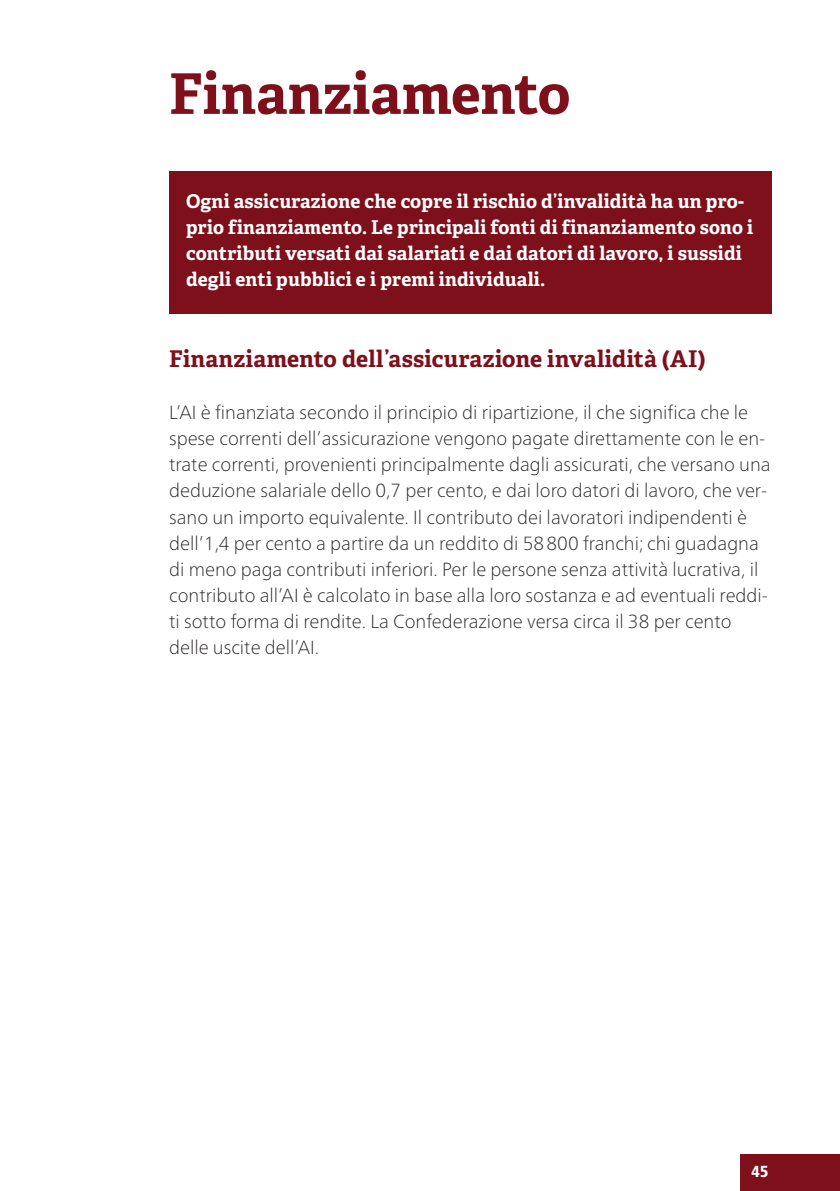
<style>
.page{position:relative;width:840px;height:1191px;background:#fff}
.page>*{position:absolute;margin:0;border:0;box-sizing:border-box;transform-origin:0 0}
.t1{font:700 56px "Adelle";letter-spacing:.005em;color:#7d101a}
.t2{font:700 23px "Adelle";letter-spacing:.015em;color:#7d101a}
.t3{font:100 19px/26px "Frutiger Neue LT Pro";color:#231f20}
.t4{font:700 19px/26px "Adelle";letter-spacing:.01em;color:#fff}
.t5{font:900 condensed 16px "Frutiger";color:#fff}
</style>
<div class="page">
<div style="left:740px;top:1154px;width:99px;height:37px;background:#7d101a"></div>
<div style="left:169px;top:171px;width:602px;height:142px;background:#7d101a"></div>
<h1 class="t1" style="left:169px;top:58px;width:402px">Finanziamento</h1>
<p class="t4" style="left:186px;top:188px;width:568px">Ogni assicurazione che copre il rischio d’invalidità ha un pro&shy;prio finanziamento. Le principali fonti di finanziamento sono i contributi versati dai salariati e dai datori di lavoro, i sussidi degli enti pubblici e i premi individuali.</p>
<p class="t2" style="left:169px;top:344px;width:538px">Finanziamento dell’assicurazione invalidità (AI)</p>
<p class="t3" style="left:169px;top:400px;width:602px">L’AI è finanziata secondo il principio di ripartizione, il che significa che le spese correnti dell’assicurazione vengono pagate direttamente con le en&shy;trate correnti, provenienti principalmente dagli assicurati, che versano una deduzione salariale dello 0,7 per cento, e dai loro datori di lavoro, che ver&shy;sano un importo equivalente. Il contributo dei lavoratori indipendenti è dell’1,4 per cento a partire da un reddito di 58800 franchi; chi guadagna di meno paga contributi inferiori. Per le persone senza attività lucrativa, il contributo all’AI è calcolato in base alla loro sostanza e ad eventuali reddi&shy;ti sotto forma di rendite. La Confederazione versa circa il 38 per cento delle uscite dell’AI.</p>
<p class="t5" style="left:751px;top:1162px;width:19px">45</p>
</div>
